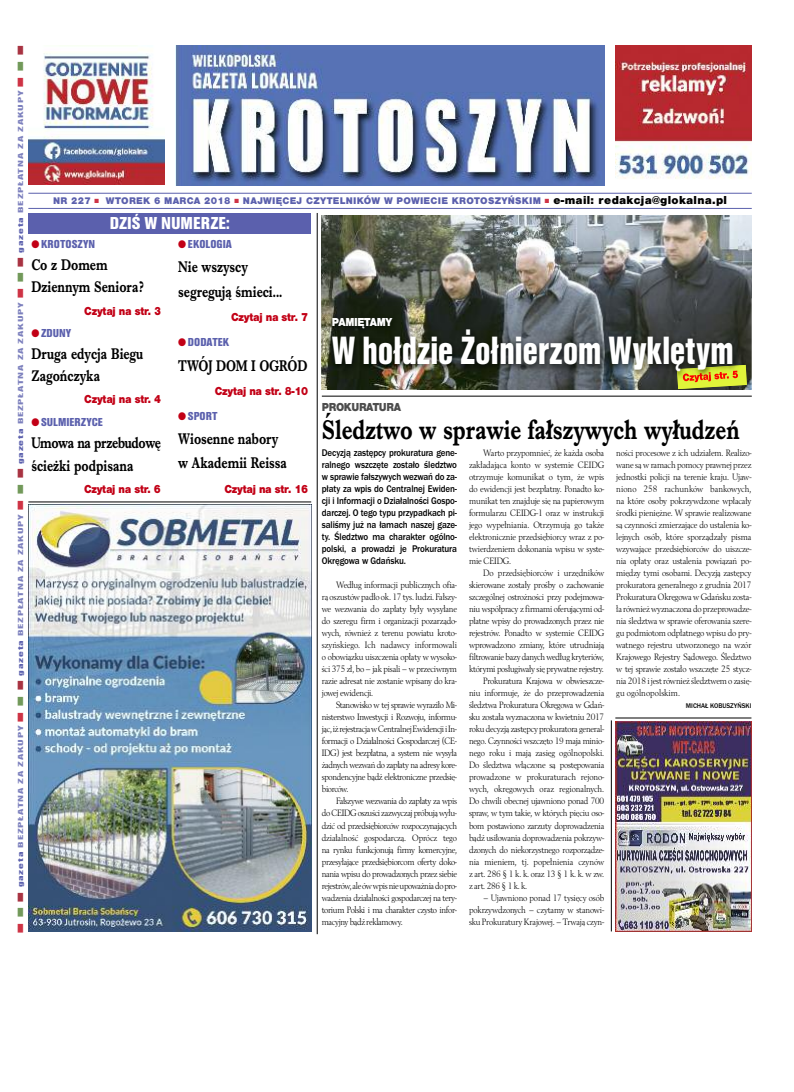
<style>
.page{position:relative;width:794px;height:1092px;background:#fff}
.page>*{position:absolute;margin:0;border:0;box-sizing:border-box;transform-origin:0 0}
.t1{font:41px "Nimbus San TCE Bla Con";letter-spacing:.005em;color:#fff;scale:.8 1}
.t2{font:700 28px "Imprint URWTCE";color:#000;scale:.8 1}
.t3{font:18px "Nimbus San TCE Bla Con";color:#fff}
.t4{font:700 16px/22.2px "Imprint URWTCE";color:#000;scale:.8 1}
.t5{font:900 12px "Nimbus San TCE";letter-spacing:-.025em;color:#c20016;scale:.9 1}
.t6{font:12px "Nimbus San TCE Bla Con";color:#5b60ad}
.t7{font:900 12px "Nimbus San TCE";letter-spacing:-.035em;color:#4d4d4d;scale:.9 1}
.t8{font:900 12px "Nimbus San TCE";letter-spacing:-.035em;color:#fff;scale:.9 1}
.t9{font:500 10px/12px "Franklin Got URWTCE";letter-spacing:-.01em;color:#000;text-align:justify;scale:.9 1}
.t10{font:900 10px "Nimbus San TCE";letter-spacing:.025em;color:#5b60ad}
.t11{font:9.6px/12px "Berling TCE";letter-spacing:-.025em;color:#000;text-align:justify;scale:.9 1}
.t12{font:9.6px "Berling TCE";letter-spacing:-.005em;color:#000;scale:.9 1}
.t13{font:7.6px "Nimbus San TCE Bla Con";letter-spacing:.065em;color:#7c80bd;scale:1.64 1}
.t14{font:500 7px "Franklin Got URWTCE";color:#000;scale:.95 1}
.s1{color:#ce3345}
.s2{color:#72995a}
.s3{color:#a83342}
.s4{color:#5b60ad}
.s5{font-size:12px;color:#000}
.s6{color:#c20016}
</style>
<div class="page">
<img style="left:175px;top:46px;width:429px;height:139px">
<hr style="left:28px;top:193px;width:724px;height:1px;background:#5b60ad">
<hr style="left:28px;top:208px;width:724px;height:1px;background:#5b60ad">
<img style="left:28px;top:53px;width:136px;height:131px">
<img style="left:615px;top:46px;width:136px;height:133px">
<div style="left:28px;top:214px;width:283px;height:20px;background:#5b60ad"></div>
<img style="left:322px;top:215px;width:429px;height:83px">
<hr style="left:317px;top:213px;width:1px;height:721px;background:#000">
<img style="left:322px;top:298px;width:429px;height:92px">
<img style="left:677px;top:365px;width:70px;height:24px">
<img style="left:682px;top:370px;width:56px;height:12px">
<hr style="left:322px;top:395px;width:430px;height:1px;background:#000">
<img style="left:28px;top:504px;width:283px;height:427px">
<hr style="left:28px;top:501px;width:283px;height:1px;background:#000">
<img style="left:615px;top:721px;width:136px;height:210px">
<hr style="left:615px;top:717px;width:136px;height:1px;background:#000">
<hr style="left:611px;top:720px;width:1px;height:211px;background:#000">
<p class="t13" style="left:16px;top:933px;width:542px;rotate:-90deg"><span class="s1">■</span> <span class="s2">■</span> <span class="s3">■</span> <span class="s4">gazeta</span> BEZPŁATNA ZA ZAKUPY <span class="s1">■</span> <span class="s2">■</span> <span class="s3">■</span> <span class="s4">gazeta</span> BEZPŁATNA ZA ZAKUPY <span class="s1">■</span> <span class="s2">■</span> <span class="s3">■</span> <span class="s4">gazeta</span> BEZPŁATNA ZA ZAKUPY <span class="s1">■</span> <span class="s2">■</span> <span class="s3">■</span> <span class="s4">gazeta</span> BEZPŁATNA ZA ZAKUPY <span class="s1">■</span> <span class="s2">■</span> <span class="s3">■</span></p>
<p class="t10" style="left:53px;top:195px;width:675px">NR 227 <span class="s1">■</span> WTOREK 6 MARCA 2018 <span class="s1">■</span> NAJWIĘCEJ CZYTELNIKÓW W POWIECIE KROTOSZYŃSKIM <span class="s1">■</span> <span class="s5">e-mail: redakcja@glokalna.pl</span></p>
<h3 class="t3" style="left:110px;top:212px;width:121px">DZIŚ W NUMERZE:</h3>
<p class="t6" style="left:31px;top:237px;width:65px"><span class="s6">●</span> KROTOSZYN</p>
<h3 class="t4" style="left:31px;top:253px;width:142px">Co z Domem<br>Dziennym Seniora?</h3>
<p class="t5" style="left:84px;top:303px;width:87px">Czytaj na str. 3</p>
<p class="t6" style="left:31px;top:325px;width:41px"><span class="s6">●</span> ZDUNY</p>
<h3 class="t4" style="left:31px;top:342px;width:141px">Druga edycja Biegu<br>Zagończyka</h3>
<p class="t5" style="left:84px;top:392px;width:87px">Czytaj na str. 4</p>
<p class="t6" style="left:31px;top:415px;width:73px"><span class="s6">●</span> SULMIERZYCE</p>
<h3 class="t4" style="left:31px;top:431px;width:164px">Umowa na przebudowę ścieżki podpisana</h3>
<p class="t5" style="left:84px;top:481px;width:87px">Czytaj na str. 6</p>
<p class="t6" style="left:178px;top:237px;width:55px"><span class="s6">●</span> EKOLOGIA</p>
<h3 class="t4" style="left:178px;top:255px;width:132px;line-height:24.4px">Nie wszyscy segregują śmieci...</h3>
<p class="t5" style="left:231px;top:310px;width:87px">Czytaj na str. 7</p>
<p class="t6" style="left:178px;top:335px;width:53px"><span class="s6">●</span> DODATEK</p>
<h3 class="t4" style="left:178px;top:354px;width:163px">TWÓJ DOM I OGRÓD</h3>
<p class="t5" style="left:215px;top:384px;width:105px">Czytaj na str. 8-10</p>
<p class="t6" style="left:178px;top:408px;width:41px"><span class="s6">●</span> SPORT</p>
<h3 class="t4" style="left:178px;top:426px;width:137px;line-height:24.4px">Wiosenne nabory w Akademii Reissa</h3>
<p class="t5" style="left:224px;top:481px;width:95px">Czytaj na str. 16</p>
<p class="t8" style="left:332px;top:315px;width:69px">PAMIĘTAMY</p>
<h1 class="t1" style="left:332px;top:326px;width:503px">W hołdzie Żołnierzom Wyklętym</h1>
<p class="t7" style="left:322px;top:400px;width:89px">PROKURATURA</p>
<h2 class="t2" style="left:322px;top:413px;width:523px">Śledztwo w sprawie fałszywych wyłudzeń</h2>
<p class="t11" style="left:469px;top:447px;width:152px;text-indent:14px">Warto przypomnieć, że każda osoba zakładająca konto w systemie CEIDG otrzymuje komunikat o tym, że wpis do ewidencji jest bezpłatny. Ponadto ko&shy;munikat ten znajduje się na papierowym formularzu CEIDG-1 oraz w instrukcji jego wypełniania. Otrzymują go także elektronicznie przedsiębiorcy wraz z po&shy;twierdzeniem dokonania wpisu w syste&shy;mie CEIDG.</p>
<p class="t12" style="left:483px;top:567px;width:136px">Do przedsiębiorców i urzędników</p>
<p class="t11" style="left:469px;top:579px;width:152px">skierowane zostały prośby o zachowanie</p>
<p class="t11" style="left:469px;top:591px;width:151px">szczególnej ostrożności przy podejmowa-</p>
<p class="t11" style="left:469px;top:603px;width:151px">niu współpracy z firmami oferującymi od-</p>
<p class="t11" style="left:469px;top:615px;width:152px">płatne wpisy do prowadzonych przez nie</p>
<p class="t11" style="left:469px;top:627px;width:152px">rejestrów. Ponadto w systemie CEIDG</p>
<p class="t11" style="left:469px;top:639px;width:152px">wprowadzono zmiany, które utrudniają</p>
<p class="t11" style="left:469px;top:651px;width:152px">filtrowanie bazy danych według kryteriów,</p>
<p class="t11" style="left:469px;top:663px;width:151px">którymi posługiwały się prywatne rejestry.</p>
<p class="t11" style="left:483px;top:675px;width:135px">Prokuratura Krajowa w obwieszcze-</p>
<p class="t11" style="left:469px;top:687px;width:152px">niu informuje, że do przeprowadzenia</p>
<p class="t11" style="left:469px;top:699px;width:151px">śledztwa Prokuratura Okręgowa w Gdań-</p>
<p class="t11" style="left:469px;top:711px;width:152px">sku została wyznaczona w kwietniu 2017</p>
<p class="t11" style="left:469px;top:723px;width:151px">roku decyzją zastępcy prokuratora general-</p>
<p class="t11" style="left:469px;top:735px;width:151px">nego. Czynności wszczęto 19 maja minio-</p>
<p class="t12" style="left:469px;top:747px;width:152px">nego roku i mają zasięg ogólnopolski.</p>
<p class="t11" style="left:469px;top:759px;width:152px">Do śledztwa włączone są postępowania</p>
<p class="t12" style="left:469px;top:771px;width:151px">prowadzone w prokuraturach rejono-</p>
<p class="t12" style="left:469px;top:783px;width:152px">wych, okręgowych oraz regionalnych.</p>
<p class="t11" style="left:469px;top:795px;width:152px">Do chwili obecnej ujawniono ponad 700</p>
<p class="t11" style="left:469px;top:807px;width:151px">spraw, w tym takie, w których pięciu oso-</p>
<p class="t11" style="left:469px;top:819px;width:152px">bom postawiono zarzuty doprowadzenia</p>
<p class="t11" style="left:469px;top:831px;width:151px">bądź usiłowania doprowadzenia pokrzyw-</p>
<p class="t11" style="left:469px;top:843px;width:151px">dzonych do niekorzystnego rozporządze-</p>
<p class="t12" style="left:469px;top:855px;width:152px">nia mieniem, tj. popełnienia czynów</p>
<p class="t11" style="left:469px;top:867px;width:152px">z art. 286 § 1 k. k. oraz 13 § 1 k. k. w zw.</p>
<p class="t11" style="left:469px;top:879px;width:66px">z art. 286 § 1 k. k.</p>
<p class="t11" style="left:469px;top:891px;width:152px;text-indent:14px">– Ujawniono ponad 17 tysięcy osób pokrzywdzonych – czytamy w stanowi&shy;sku Prokuratury Krajowej. – Trwają czyn-</p>
<p class="t11" style="left:616px;top:447px;width:152px">ności procesowe z ich udziałem. Realizo&shy;wane są w ramach pomocy prawnej przez jednostki policji na terenie kraju. Ujaw&shy;niono 258 rachunków bankowych, na które osoby pokrzywdzone wpłacały środki pieniężne. W sprawie realizowane są czynności zmierzające do ustalenia ko&shy;lejnych osób, które sporządzały pisma wzywające przedsiębiorców do uiszcze&shy;nia opłaty oraz ustalenia powiązań po&shy;między tymi osobami. Decyzją zastępcy prokuratora generalnego z grudnia 2017<br>Prokuratura Okręgowa w Gdańsku zosta&shy;ła również wyznaczona do przeprowadze&shy;nia śledztwa w sprawie oferowania szere&shy;gu podmiotom odpłatnego wpisu do pry&shy;watnego rejestru utworzonego na wzór Krajowego Rejestry Sądowego. Śledztwo w tej sprawie zostało wszczęte 25 stycz&shy;nia 2018 i jest również śledztwem o zasię&shy;gu ogólnopolskim.</p>
<p class="t14" style="left:686px;top:701px;width:70px">MICHAŁ KOBUSZYŃSKI</p>
<p class="t9" style="left:322px;top:447px;width:152px">Decyzją zastępcy prokuratura gene&shy;ralnego wszczęte zostało śledztwo w sprawie fałszywych wezwań do za&shy;płaty za wpis do Centralnej Ewiden&shy;cji i Informacji o Działalności Gospo&shy;darczej. O tego typu przypadkach pi&shy;saliśmy już na łamach naszej gaze&shy;ty. Śledztwo ma charakter ogólno&shy;polski, a prowadzi je Prokuratura Okręgowa w Gdańsku.</p>
<p class="t11" style="left:322px;top:579px;width:152px;text-indent:14px">Według informacji publicznych ofia&shy;rą oszustów padło ok. 17 tys. ludzi. Fałszy&shy;we wezwania do zapłaty były wysyłane do szeregu firm i organizacji pozarządo&shy;wych, również z terenu powiatu kroto&shy;szyńskiego. Ich nadawcy informowali o obowiązku uiszczenia opłaty w wysoko&shy;ści 375 zł, bo – jak pisali – w przeciwnym razie adresat nie zostanie wpisany do kra&shy;jowej ewidencji.</p>
<p class="t11" style="left:322px;top:699px;width:152px;text-indent:14px">Stanowisko w tej sprawie wyraziło Mi&shy;nisterstwo Inwestycji i Rozwoju, informu&shy;jąc,iżrejestracjawCentralnejEwidencjiiIn&shy;formacji o Działalności Gospodarczej (CE-IDG) jest bezpłatna, a system nie wysyła żadnych wezwań do zapłaty na adresy kore&shy;spondencyjne bądź elektroniczne przedsię&shy;biorców.</p>
<p class="t11" style="left:322px;top:795px;width:152px;text-indent:14px">Fałszywe wezwania do zapłaty za wpis do CEIDG oszuści zazwyczaj próbują wyłu&shy;dzić od przedsiębiorców rozpoczynających działalność gospodarczą. Oprócz tego na rynku funkcjonują firmy komercyjne, przesyłające przedsiębiorcom oferty doko&shy;nania wpisu do prowadzonych przez siebie rejestrów,aleówwpisnieupoważniadopro&shy;wadzenia działalności gospodarczej na tery&shy;torium Polski i ma charakter czysto infor&shy;macyjny bądź reklamowy.</p>
</div>
